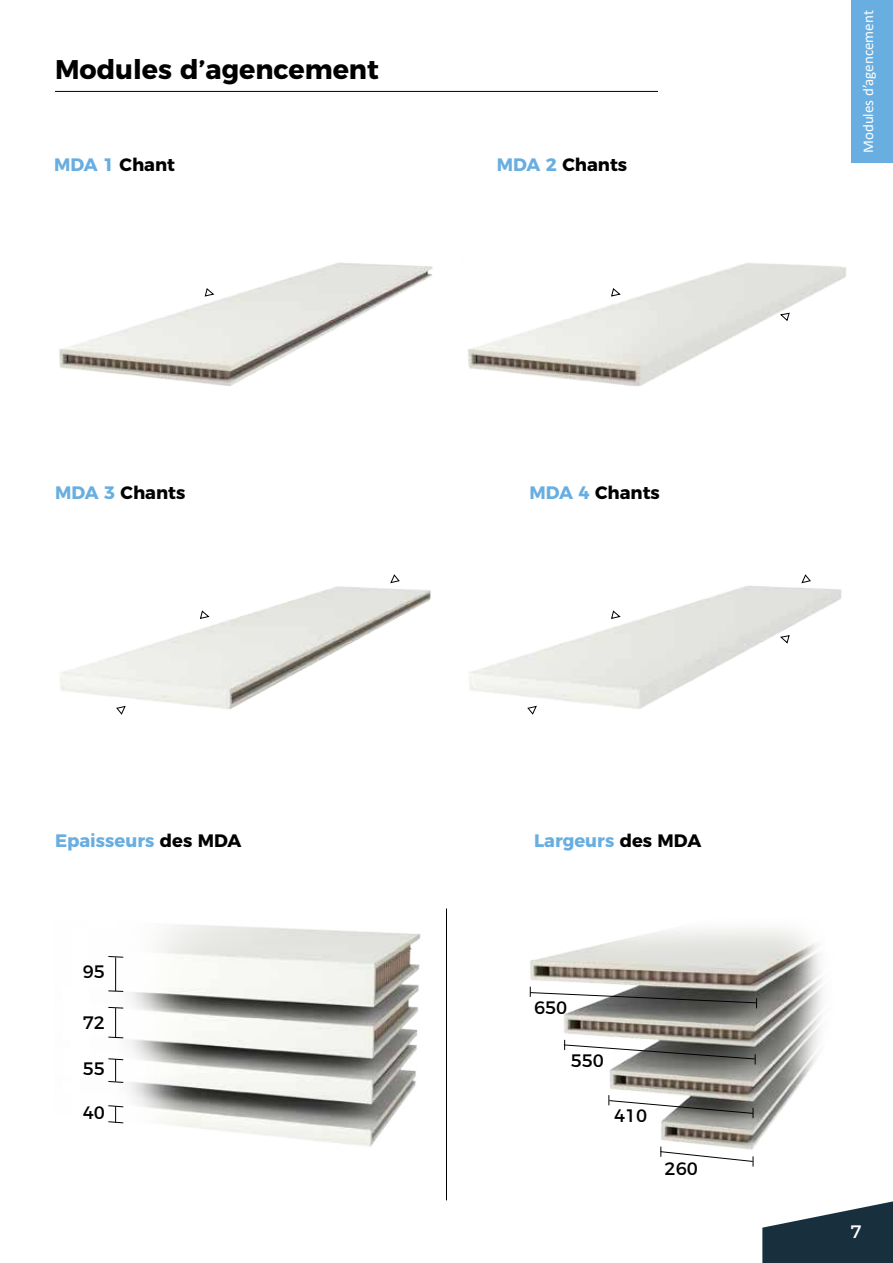
<style>
.page{position:relative;width:893px;height:1263px;background:#fff}
.page>*{position:absolute;margin:0;border:0;box-sizing:border-box;transform-origin:0 0}
.t1{font:700 27px "Montserrat";color:#000}
.t2{font:700 18px "Montserrat";color:#000}
.t3{font:700 18px "Montserrat";color:#68aee0}
.t4{font:18px "Montserrat";color:#000}
.t5{font:18px "Montserrat";color:#fff}
.t6{font:15px "Calibri";color:#fff}
.s1{color:#68aee0}
.s2{color:#000}
</style>
<div class="page">
<svg style="left:762px;top:1201px;width:131px;height:62px"></svg>
<div style="left:851px;top:0;width:42px;height:163px;background:#68aee0"></div>
<img style="left:59px;top:263px;width:788px;height:124px">
<img style="left:60px;top:586px;width:782px;height:124px">
<img style="left:116px;top:925px;width:305px;height:222px">
<hr style="left:55px;top:91px;width:603px;height:1px;background:#000">
<hr style="left:446px;top:908px;width:1px;height:292px;background:#000">
<img style="left:529px;top:929px;width:294px;height:238px">
<svg style="left:108px;top:956px;width:16px;height:2px"></svg>
<svg style="left:108px;top:990px;width:16px;height:2px"></svg>
<hr style="left:115px;top:957px;width:1px;height:34px;background:#000">
<svg style="left:108px;top:1006px;width:16px;height:32px"></svg>
<svg style="left:108px;top:1058px;width:16px;height:25px"></svg>
<svg style="left:108px;top:1105px;width:16px;height:19px"></svg>
<svg style="left:529px;top:987px;width:228px;height:21px"></svg>
<svg style="left:563px;top:1040px;width:193px;height:24px"></svg>
<svg style="left:608px;top:1095px;width:146px;height:23px"></svg>
<svg style="left:660px;top:1146px;width:94px;height:20px"></svg>
<svg style="left:115px;top:705px;width:11px;height:10px"></svg>
<svg style="left:526px;top:705px;width:11px;height:10px"></svg>
<svg style="left:199px;top:610px;width:11px;height:9px"></svg>
<svg style="left:610px;top:610px;width:11px;height:9px"></svg>
<svg style="left:610px;top:287px;width:11px;height:10px"></svg>
<svg style="left:204px;top:287px;width:11px;height:10px"></svg>
<svg style="left:780px;top:634px;width:10px;height:10px"></svg>
<svg style="left:780px;top:312px;width:10px;height:10px"></svg>
<svg style="left:390px;top:574px;width:10px;height:10px"></svg>
<svg style="left:801px;top:574px;width:10px;height:10px"></svg>
<h1 class="t1" style="left:55px;top:47px;width:325px">Modules d’agencement</h1>
<p class="t2" style="left:54px;top:150px;width:123px"><span class="s1">MDA 1</span> Chant</p>
<p class="t2" style="left:497px;top:150px;width:132px"><span class="s1">MDA 2</span> Chants</p>
<p class="t2" style="left:55px;top:478px;width:132px"><span class="s1">MDA 3</span> Chants</p>
<p class="t2" style="left:529px;top:478px;width:132px"><span class="s1">MDA 4</span> Chants</p>
<p class="t3" style="left:55px;top:825px;width:188px">Epaisseurs <span class="s2">des MDA</span></p>
<p class="t4" style="left:83px;top:958px;width:24px">95</p>
<p class="t4" style="left:83px;top:1008px;width:24px">72</p>
<p class="t4" style="left:83px;top:1054px;width:24px">55</p>
<p class="t4" style="left:83px;top:1098px;width:24px">40</p>
<p class="t3" style="left:534px;top:825px;width:169px">Largeurs <span class="s2">des MDA</span></p>
<p class="t4" style="left:534px;top:993px;width:35px">650</p>
<p class="t4" style="left:571px;top:1046px;width:35px">550</p>
<p class="t4" style="left:614px;top:1101px;width:35px">410</p>
<p class="t4" style="left:665px;top:1154px;width:35px">260</p>
<p class="t6" style="left:858px;top:153px;width:144px;rotate:-90deg">Modules d’agencement</p>
<p class="t5" style="left:850px;top:1217px;width:13px">7</p>
</div>
